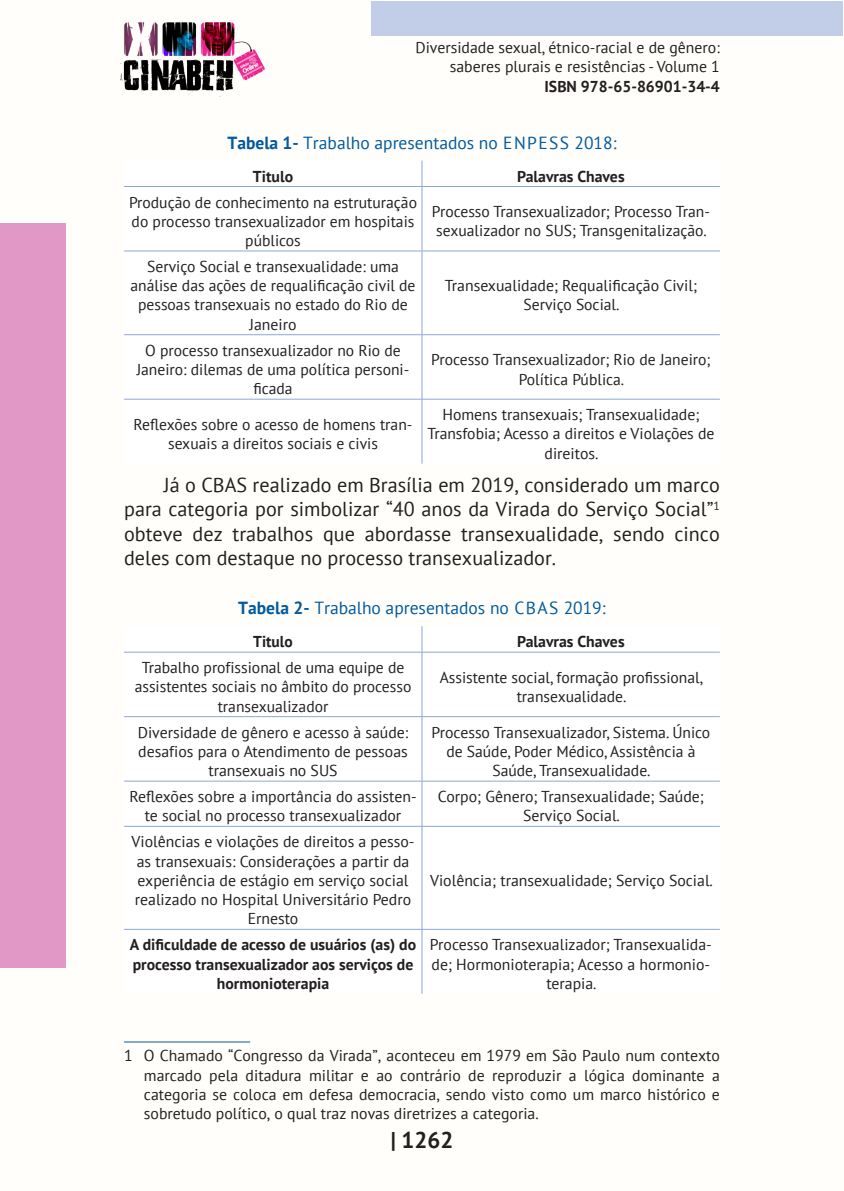
<style>
.page{position:relative;width:844px;height:1191px;background:#fff}
.page>*{position:absolute;margin:0;border:0;box-sizing:border-box;transform-origin:0 0}
.t1{font:700 22.75px "PT Sans";color:#231f20}
._8_CORPO{font:20.12px/24.5px "PT Sans";color:#231f20;text-align:justify}
._12__LEGENDA{font:17.5px "PT Sans";color:#015b9e}
._5_RODAPÉ{font:15.75px/19.2px "PT Sans";color:#231f20;text-align:center}
.t2{font:700 15.75px/19.2px "PT Sans";color:#231f20;text-align:center}
.s1{font-weight:700}
</style>
<div class="page">
<div style="left:0;top:0;width:843px;height:1191px;background:#fffefa"></div>
<div style="left:371px;top:1px;width:471px;height:35px;background:#c2cde7"></div>
<div style="left:0;top:223px;width:65px;height:744px;background:#e198c7"></div>
<img style="left:120px;top:22px;width:144px;height:75px">
<svg style="left:124px;top:160px;width:595px;height:303px"></svg>
<svg style="left:421px;top:160px;width:1px;height:26px"></svg>
<hr style="left:124px;top:186px;width:298px;height:1px;background:#8ea6d5">
<hr style="left:422px;top:186px;width:297px;height:1px;background:#8ea6d5">
<hr style="left:421px;top:187px;width:1px;height:64px;background:#8ea6d5">
<hr style="left:124px;top:251px;width:298px;height:1px;background:#8ea6d5">
<hr style="left:422px;top:251px;width:297px;height:1px;background:#8ea6d5">
<hr style="left:421px;top:251px;width:1px;height:83px;background:#8ea6d5">
<hr style="left:124px;top:334px;width:298px;height:1px;background:#8ea6d5">
<hr style="left:422px;top:334px;width:297px;height:1px;background:#8ea6d5">
<hr style="left:421px;top:335px;width:1px;height:64px;background:#8ea6d5">
<hr style="left:124px;top:399px;width:298px;height:1px;background:#8ea6d5">
<hr style="left:422px;top:399px;width:297px;height:1px;background:#8ea6d5">
<hr style="left:421px;top:399px;width:1px;height:64px;background:#8ea6d5">
<svg style="left:124px;top:626px;width:595px;height:367px"></svg>
<svg style="left:421px;top:626px;width:1px;height:26px"></svg>
<hr style="left:124px;top:652px;width:298px;height:1px;background:#8ea6d5">
<hr style="left:422px;top:652px;width:297px;height:1px;background:#8ea6d5">
<hr style="left:421px;top:652px;width:1px;height:64px;background:#8ea6d5">
<hr style="left:124px;top:716px;width:298px;height:1px;background:#8ea6d5">
<hr style="left:422px;top:716px;width:297px;height:1px;background:#8ea6d5">
<hr style="left:421px;top:717px;width:1px;height:64px;background:#8ea6d5">
<hr style="left:124px;top:781px;width:298px;height:1px;background:#8ea6d5">
<hr style="left:422px;top:781px;width:297px;height:1px;background:#8ea6d5">
<hr style="left:421px;top:781px;width:1px;height:45px;background:#8ea6d5">
<hr style="left:124px;top:826px;width:298px;height:1px;background:#8ea6d5">
<hr style="left:422px;top:826px;width:297px;height:1px;background:#8ea6d5">
<hr style="left:421px;top:826px;width:1px;height:103px;background:#8ea6d5">
<hr style="left:124px;top:929px;width:298px;height:1px;background:#8ea6d5">
<hr style="left:422px;top:929px;width:297px;height:1px;background:#8ea6d5">
<hr style="left:421px;top:929px;width:1px;height:64px;background:#8ea6d5">
<hr style="left:124px;top:1041px;width:126px;height:1px;background:#015b9e">
<p class="_5_RODAPÉ" style="left:415px;top:38px;width:306px;text-align:right">Diversidade sexual, étnico-racial e de gênero: saberes plurais e resistências - Volume 1</p>
<p class="t2" style="left:544px;top:77px;width:177px">ISBN 978-65-86901-34-4</p>
<p class="_12__LEGENDA" style="left:227px;top:131px;width:390px"><span class="s1">Tabela 1-</span> Trabalho apresentados no ENPESS 2018:</p>
<p class="t2" style="left:253px;top:166px;width:42px">Titulo</p>
<p class="t2" style="left:517px;top:166px;width:109px">Palavras Chaves</p>
<p class="_5_RODAPÉ" style="left:129px;top:192px;width:289px">Produção de conhecimento na estruturação do processo transexualizador em hospitais públicos</p>
<p class="_5_RODAPÉ" style="left:432px;top:202px;width:279px;text-align:left">Processo Transexualizador; Processo Tran&shy;sexualizador no SUS; Transgenitalização.</p>
<p class="_5_RODAPÉ" style="left:130px;top:256px;width:286px">Serviço Social e transexualidade: uma análise das ações de requalificação civil de pessoas transexuais no estado do Rio de<br>Janeiro</p>
<p class="_5_RODAPÉ" style="left:444px;top:276px;width:254px">Transexualidade; Requalificação Civil;<br>Serviço Social.</p>
<p class="_5_RODAPÉ" style="left:137px;top:340px;width:274px">O processo transexualizador no Rio de<br>Janeiro: dilemas de uma política personi&shy;ficada</p>
<p class="_5_RODAPÉ" style="left:431px;top:350px;width:281px">Processo Transexualizador; Rio de Janeiro;<br>Política Pública.</p>
<p class="_5_RODAPÉ" style="left:134px;top:414px;width:280px">Reflexões sobre o acesso de homens tran&shy;sexuais a direitos sociais e civis</p>
<p class="_5_RODAPÉ" style="left:427px;top:405px;width:288px">Homens transexuais; Transexualidade;<br>Transfobia; Acesso a direitos e Violações de direitos.</p>
<p class="_8_CORPO" style="left:124px;top:472px;width:597px;text-indent:40px">Já o CBAS realizado em Brasília em 2019, considerado um marco para categoria por simbolizar “40 anos da Virada do Serviço Social”<sup>1 </sup>obteve dez trabalhos que abordasse transexualidade, sendo cinco deles com destaque no processo transexualizador.</p>
<p class="_12__LEGENDA" style="left:238px;top:597px;width:369px"><span class="s1">Tabela 2-</span> Trabalho apresentados no CBAS 2019:</p>
<p class="t2" style="left:253px;top:632px;width:41px">Titulo</p>
<p class="t2" style="left:517px;top:632px;width:109px">Palavras Chaves</p>
<p class="_5_RODAPÉ" style="left:135px;top:657px;width:278px">Trabalho profissional de uma equipe de assistentes sociais no âmbito do processo transexualizador</p>
<p class="_5_RODAPÉ" style="left:439px;top:667px;width:265px">Assistente social, formação profissional, transexualidade.</p>
<p class="_5_RODAPÉ" style="left:138px;top:722px;width:272px">Diversidade de gênero e acesso à saúde: desafios para o Atendimento de pessoas transexuais no SUS</p>
<p class="_5_RODAPÉ" style="left:431px;top:722px;width:280px">Processo Transexualizador, Sistema. Único de Saúde, Poder Médico, Assistência à<br>Saúde, Transexualidade.</p>
<p class="_5_RODAPÉ" style="left:129px;top:786px;width:289px">Reflexões sobre a importância do assisten&shy;te social no processo transexualizador</p>
<p class="_5_RODAPÉ" style="left:438px;top:786px;width:267px">Corpo; Gênero; Transexualidade; Saúde;</p>
<p class="_5_RODAPÉ" style="left:523px;top:806px;width:98px">Serviço Social.</p>
<p class="_5_RODAPÉ" style="left:131px;top:832px;width:284px">Violências e violações de direitos a pesso&shy;as transexuais: Considerações a partir da experiência de estágio em serviço social realizado no Hospital Universitário Pedro Ernesto</p>
<p class="_5_RODAPÉ" style="left:430px;top:870px;width:284px">Violência; transexualidade; Serviço Social.</p>
<p class="t2" style="left:130px;top:935px;width:287px">A dificuldade de acesso de usuários (as) do processo transexualizador aos serviços de hormonioterapia</p>
<p class="_5_RODAPÉ" style="left:430px;top:934px;width:283px">Processo Transexualizador; Transexualida&shy;de; Hormonioterapia; Acesso a hormonio&shy;terapia.</p>
<p class="_5_RODAPÉ" style="left:144px;top:1045px;width:577px;text-align:justify;text-indent:-20px">1 O Chamado “Congresso da Virada”, aconteceu em 1979 em São Paulo num contexto marcado pela ditadura militar e ao contrário de reproduzir a lógica dominante a categoria se coloca em defesa democracia, sendo visto como um marco histórico e sobretudo político, o qual traz novas diretrizes a categoria.</p>
<h1 class="t1" style="left:390px;top:1125px;width:64px">| 1262</h1>
</div>
